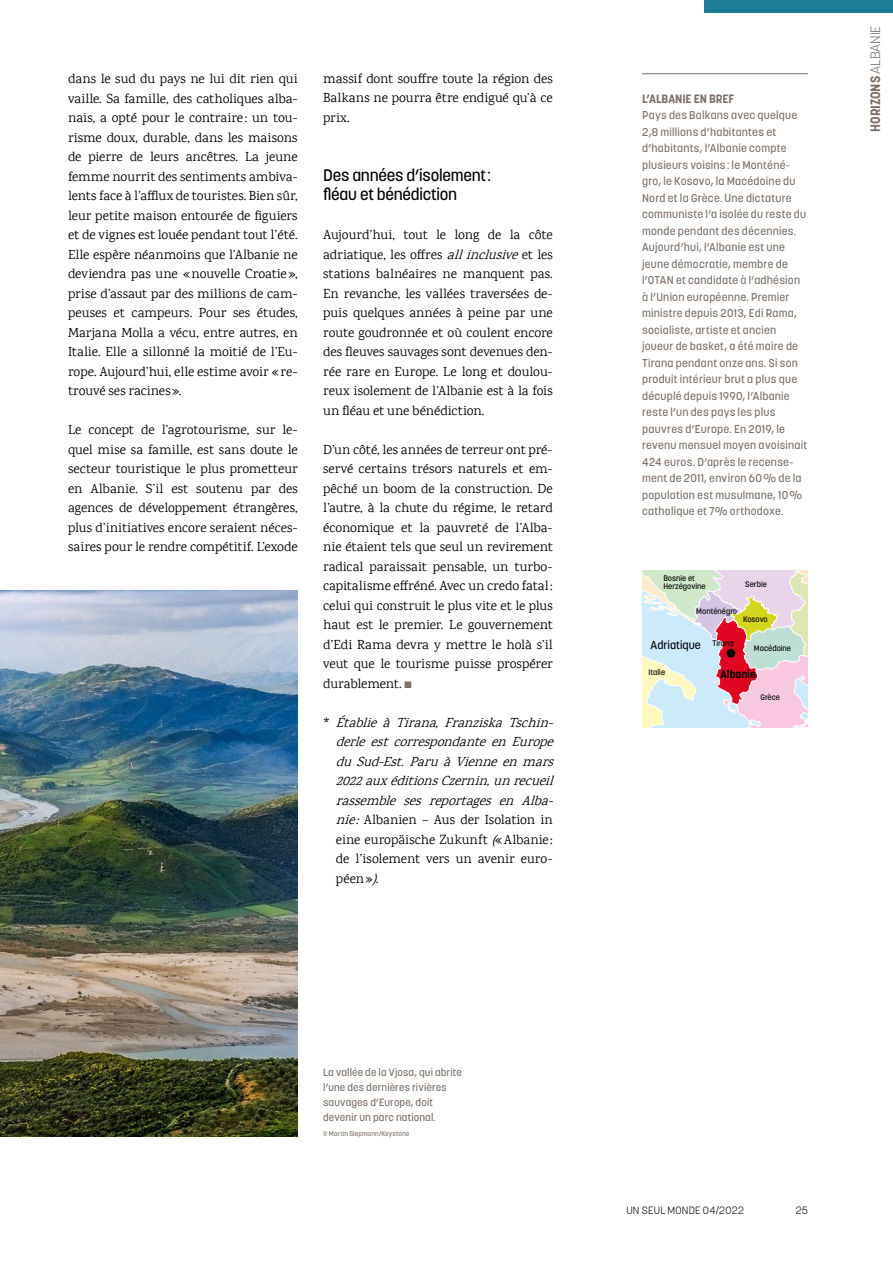
<style>
.page{position:relative;width:893px;height:1263px;background:#fff}
.page>*{position:absolute;margin:0;border:0;box-sizing:border-box;transform-origin:0 0}
.t1{font:700 26.7px "Korolev";color:#000}
.t2{font:500 16.5px/19.5px "Korolev";letter-spacing:-.015em;color:#000}
.t3{font:13.5px/19.5px "Karma";letter-spacing:.005em;color:#000;text-align:justify}
.t4{font:italic 13.5px/19.5px "Karma";color:#000}
.t5{font:700 13.5px "Korolev";letter-spacing:-.01em;color:#7c6f66}
.t6{font:700 12px "Korolev";letter-spacing:-.01em;color:#7c6f66}
.t7{font:500 11.4px "Korolev";color:#000}
.t8{font:500 11.25px/16.5px "Korolev";letter-spacing:.02em;color:#7c6f66}
.t9{font:700 11.25px "Korolev";color:#000}
.t10{font:500 10.5px/15px "Korolev";letter-spacing:.01em;color:#7c6f66}
.t11{font:300 10.5px "Korolev";letter-spacing:.02em;color:#000}
.t12{font:500 7.95px/7.8px "Korolev";color:#000}
.t13{font:500 6.75px "Korolev";letter-spacing:.015em;color:#7c6f66}
.s1{font-style:italic}
.s2{color:#7c6f66}
.s3{font-style:normal}
.s4{font-weight:300}
</style>
<div class="page">
<hr style="left:642px;top:73px;width:166px;height:1px;background:#7c6f66">
<img style="left:0;top:590px;width:298px;height:546px">
<svg style="left:642px;top:571px;width:166px;height:157px"></svg>
<div style="left:726px;top:649px;width:9px;height:9px;background:#000;border-radius:50%"></div>
<div style="left:704px;top:0;width:189px;height:13px;background:#1e7d96"></div>
<p class="t3" style="left:68px;top:69px;width:231px">dans le sud du pays ne lui dit rien qui vaille. Sa famille, des catholiques alba&shy;nais, a opté pour le contraire: un tou&shy;risme doux, durable, dans les maisons de pierre de leurs ancêtres. La jeune femme nourrit des sentiments ambiva&shy;lents face à l’afflux de touristes. Bien sûr, leur petite maison entourée de figuiers et de vignes est louée pendant tout l’été.<br>Elle espère néanmoins que l’Albanie ne deviendra pas une «nouvelle Croatie», prise d’assaut par des millions de cam&shy;peuses et campeurs. Pour ses études, Marjana Molla a vécu, entre autres, en Italie. Elle a sillonné la moitié de l’Eu&shy;rope. Aujourd’hui, elle estime avoir «re&shy;trouvé ses racines».</p>
<p class="t3" style="left:68px;top:420px;width:231px">Le concept de l’agrotourisme, sur le&shy;quel mise sa famille, est sans doute le secteur touristique le plus prometteur en Albanie. S’il est soutenu par des agences de développement étrangères, plus d’initiatives encore seraient néces&shy;saires pour le rendre compétitif. L’exode</p>
<p class="t3" style="left:323px;top:69px;width:231px">massif dont souffre toute la région des Balkans ne pourra être endigué qu’à ce prix.</p>
<p class="t2" style="left:323px;top:165px;width:169px">Des années d’isolement: fléau et bénédiction</p>
<p class="t3" style="left:323px;top:225px;width:231px">Aujourd’hui, tout le long de la côte adriatique, les offres <span class="s1">allinclusive</span>et les stations balnéaires ne manquent pas.<br>En revanche, les vallées traversées de&shy;puis quelques années à peine par une route goudronnée et où coulent encore des fleuves sauvages sont devenues den&shy;rée rare en Europe. Le long et doulou&shy;reux isolement de l’Albanie est à la fois un fléau et une bénédiction.</p>
<p class="t3" style="left:323px;top:439px;width:231px">D’un côté, les années de terreur ont pré&shy;servé certains trésors naturels et em&shy;pêché un boom de la construction. De l’autre, à la chute du régime, le retard économique et la pauvreté de l’Alba&shy;nie étaient tels que seul un revirement radical paraissait pensable, un turbo&shy;capitalisme effréné. Avec un credo fatal: celui qui construit le plus vite et le plus haut est le premier. Le gouvernement d’Edi Rama devra y mettre le holà s’il veut que le tourisme puisse prospérer durablement. <span class="s2">■</span></p>
<p class="t4" style="left:336px;top:712px;width:224px;text-indent:-13px"><span class="s3">*</span> ÉtablieàTirana,FranziskaTschin&shy;derleestcorrespondanteenEurope duSud-Est.ParuàVienneenmars<br>2022auxéditionsCzernin,unrecueil rassemble ses reportages en Alba&shy;nie:<span class="s3">Albanien – Aus der Isolation in eine europäische Zukunft</span> (<span class="s3">«Albanie: de l’isolement vers un avenir euro&shy;péen»</span>).</p>
<h1 class="t1" style="left:457px;top:828px;width:102px">Tunesien</h1>
<p class="t6" style="left:642px;top:91px;width:94px">L’ALBANIE EN BREF</p>
<p class="t8" style="left:642px;top:107px;width:167px">Pays des Balkans avec quelque<br>2,8 millions d’habitantes et d’habitants, l’Albanie compte plusieurs voisins: le Monténé&shy;gro, le Kosovo, la Macédoine du<br>Nord et la Grèce. Une dictature communiste l’a isolée du reste du monde pendant des décennies.<br>Aujourd’hui, l’Albanie est une jeune démocratie, membre de l’OTAN et candidate à l’adhésion à l’Union européenne. Premier ministre depuis 2013, Edi Rama, socialiste, artiste et ancien joueur de basket, a été maire de<br>Tirana pendant onze ans. Si son produit intérieur brut a plus que décuplé depuis 1990, l’Albanie reste l’un des pays les plus pauvres d’Europe. En 2019, le revenu mensuel moyen avoisinait<br>424 euros. D’après le recense&shy;ment de 2011, environ 60% de la population est musulmane, 10% catholique et 7% orthodoxe.</p>
<p class="t12" style="left:663px;top:574px;width:44px">Bosnie et<br>Herzégovine</p>
<p class="t12" style="left:745px;top:580px;width:23px">Serbie</p>
<p class="t12" style="left:696px;top:608px;width:42px">Monténégro</p>
<p class="t12" style="left:743px;top:615px;width:26px">Kosovo</p>
<p class="t7" style="left:651px;top:638px;width:85px">Adriatique <sup>Tirana</sup></p>
<p class="t12" style="left:754px;top:644px;width:39px">Macédoine</p>
<p class="t12" style="left:648px;top:669px;width:18px">Italie</p>
<p class="t9" style="left:720px;top:667px;width:37px">Albanie</p>
<p class="t12" style="left:760px;top:694px;width:21px">Grèce</p>
<p class="t5" style="left:867px;top:132px;width:108px;rotate:-90deg">HORIZONS <span class="s4">ALBANIE</span></p>
<p class="t10" style="left:323px;top:1065px;width:140px">La vallée de la Vjosa, qui abrite l’une des dernières rivières sauvages d’Europe, doit devenir un parc national.</p>
<p class="t13" style="left:323px;top:1129px;width:88px">© Martin Siepmann/Keystone</p>
<p class="t11" style="left:626px;top:1204px;width:119px">UN SEUL MONDE 04/2022</p>
<p class="t11" style="left:796px;top:1204px;width:14px">25</p>
</div>
